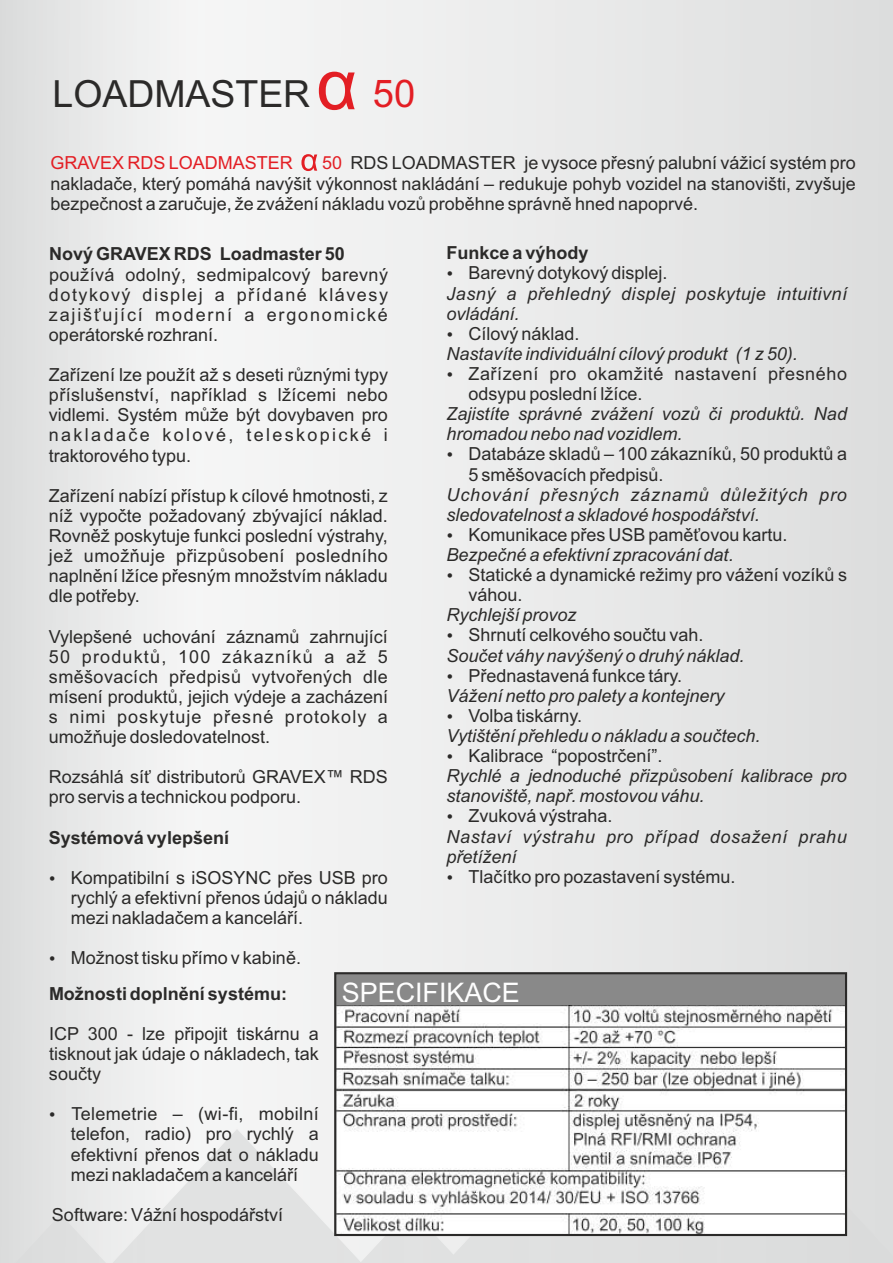
<style>
.page{position:relative;width:893px;height:1263px;background:#fff}
.page>*{position:absolute;margin:0;border:0;box-sizing:border-box;transform-origin:0 0}
.t1{font:38.25px "Arial";color:#e31e24}
.t2{font:37.35px "Arial";color:#2b2a29}
.t3{font:27px "Arial";color:#fefefe}
.t4{font:18px/20.1px "Arial";color:#2b2a29;text-align:justify}
.t5{font:italic 18px/20.1px "Arial";color:#2b2a29}
.t6{font:italic 18px/20.1px "Arial";letter-spacing:.025em;color:#2b2a29}
.t7{font:700 18px "Arial";color:#2b2a29}
.t8{font:18px/20.1px "Arial";letter-spacing:.03em;color:#2b2a29}
.t9{font:italic 18px/20.1px "Arial";letter-spacing:.035em;color:#2b2a29}
.t10{font:18px "Arial";color:#e31e24}
.s1{color:#e31e24}
</style>
<div class="page">
<div style="left:0;top:0;width:893px;height:1263px;background:linear-gradient(to bottom,#eaebeb,#e9e9e9)"></div>
<svg style="left:301px;top:154px;width:16px;height:17px"></svg>
<svg style="left:319px;top:72px;width:36px;height:38px"></svg>
<div style="left:337px;top:975px;width:507px;height:30px;background:#898989"></div>
<img style="left:337px;top:1005px;width:507px;height:228px">
<div style="left:334px;top:972px;width:513px;height:264px;border:2px solid #2b2a29"></div>
<svg style="left:50px;top:876px;width:5px;height:4px"></svg>
<svg style="left:50px;top:956px;width:5px;height:5px"></svg>
<svg style="left:448px;top:272px;width:4px;height:4px"></svg>
<svg style="left:448px;top:332px;width:4px;height:4px"></svg>
<svg style="left:448px;top:372px;width:4px;height:5px"></svg>
<svg style="left:448px;top:453px;width:4px;height:4px"></svg>
<svg style="left:448px;top:533px;width:4px;height:5px"></svg>
<svg style="left:448px;top:573px;width:4px;height:5px"></svg>
<svg style="left:448px;top:634px;width:4px;height:4px"></svg>
<svg style="left:448px;top:674px;width:4px;height:4px"></svg>
<svg style="left:448px;top:714px;width:4px;height:5px"></svg>
<svg style="left:448px;top:754px;width:4px;height:5px"></svg>
<svg style="left:448px;top:815px;width:4px;height:4px"></svg>
<svg style="left:448px;top:875px;width:4px;height:4px"></svg>
<svg style="left:50px;top:1112px;width:5px;height:5px"></svg>
<h2 class="t2" style="left:53px;top:80px;width:259px">LOADMASTER</h2>
<h1 class="t1" style="left:373px;top:80px;width:44px">50</h1>
<p class="t4" style="left:51px;top:155px;width:807px;text-indent:272px"><span class="s1">50</span> RDS LOADMASTER je vysoce přesný palubní vážicí systém pro nakladače, který pomáhá navýšit výkonnost nakládání – redukuje pohyb vozidel na stanovišti, zvyšuje bezpečnost a zaručuje, že zvážení nákladu vozů proběhne správně hned napoprvé.</p>
<p class="t7" style="left:49px;top:247px;width:297px">Nový GRAVEX RDS Loadmaster 50</p>
<p class="t4" style="left:49px;top:266px;width:341px">používá odolný, sedmipalcový barevný dotykový displej a přídané klávesy zajišťující moderní a ergonomické operátorské rozhraní.</p>
<p class="t4" style="left:49px;top:366px;width:341px">Zařízení lze použít až s deseti různými typy příslušenství, například s lžícemi nebo vidlemi. Systém může být dovybaven pro nakladače kolové, teleskopické i traktorového typu.</p>
<p class="t4" style="left:49px;top:487px;width:341px">Zařízení nabízí přístup k cílové hmotnosti, z níž vypočte požadovaný zbývající náklad.<br>Rovněž poskytuje funkci poslední výstrahy, jež umožňuje přizpůsobení posledního naplnění lžíce přesným množstvím nákladu dle potřeby.</p>
<p class="t4" style="left:49px;top:628px;width:341px">Vylepšené uchování záznamů zahrnující 50 produktů, 100 zákazníků a až 5 směšovacích předpisů vytvořených dle mísení produktů, jejich výdeje a zacházení s nimi poskytuje přesné protokoly a umožňuje dosledovatelnost.</p>
<p class="t4" style="left:49px;top:769px;width:340px">Rozsáhlá síť distributorů GRAVEX™ RDS pro servis a technickou podporu.</p>
<p class="t7" style="left:49px;top:830px;width:182px">Systémová vylepšení</p>
<p class="t4" style="left:71px;top:869px;width:319px">Kompatibilní s iSOSYNC přes USB pro rychlý a efektivní přenos údajů o nákladu mezi nakladačem a kanceláří.</p>
<p class="t4" style="left:71px;top:950px;width:232px">Možnost tisku přímo v kabině.</p>
<p class="t10" style="left:51px;top:156px;width:244px">GRAVEX RDS LOADMASTER</p>
<p class="t7" style="left:446px;top:246px;width:144px">Funkce a výhody</p>
<p class="t4" style="left:468px;top:265px;width:201px">Barevný dotykový displej.</p>
<p class="t6" style="left:446px;top:285px;width:402px">Jasný a přehledný displej poskytuje intuitivní ovládání.</p>
<p class="t4" style="left:468px;top:325px;width:113px">Cílový náklad.</p>
<p class="t5" style="left:446px;top:345px;width:353px">Nastavíte individuální cílový produkt (1 z 50).</p>
<p class="t8" style="left:468px;top:365px;width:380px">Zařízení pro okamžité nastavení přesného odsypu poslední lžíce.</p>
<p class="t5" style="left:446px;top:405px;width:402px">Zajistíte správné zvážení vozů či produktů. Nad hromadou nebo nad vozidlem.</p>
<p class="t4" style="left:468px;top:446px;width:380px">Databáze skladů – 100 zákazníků, 50 produktů a<br>5 směšovacích předpisů.</p>
<p class="t6" style="left:446px;top:486px;width:402px">Uchování přesných záznamů důležitých pro sledovatelnost a skladové hospodářství.</p>
<p class="t4" style="left:468px;top:526px;width:320px">Komunikace přes USB paměťovou kartu.</p>
<p class="t5" style="left:446px;top:546px;width:289px">Bezpečné a efektivní zpracování dat.</p>
<p class="t4" style="left:468px;top:566px;width:380px">Statické a dynamické režimy pro vážení vozíků s váhou.</p>
<p class="t5" style="left:446px;top:607px;width:132px">Rychlejší provoz</p>
<p class="t4" style="left:468px;top:627px;width:237px">Shrnutí celkového součtu vah.</p>
<p class="t5" style="left:446px;top:647px;width:300px">Součet váhy navýšený o druhý náklad.</p>
<p class="t4" style="left:468px;top:667px;width:215px">Přednastavená funkce táry.</p>
<p class="t5" style="left:446px;top:687px;width:280px">Vážení netto pro palety a kontejnery</p>
<p class="t4" style="left:468px;top:707px;width:115px">Volba tiskárny.</p>
<p class="t5" style="left:446px;top:727px;width:315px">Vytištění přehledu o nákladu a součtech.</p>
<p class="t4" style="left:468px;top:747px;width:196px">Kalibrace “popostrčení”.</p>
<p class="t5" style="left:446px;top:767px;width:402px">Rychlé a jednoduché přizpůsobení kalibrace pro stanoviště, např. mostovou váhu.</p>
<p class="t4" style="left:468px;top:808px;width:146px">Zvuková výstraha.</p>
<p class="t9" style="left:446px;top:828px;width:402px">Nastaví výstrahu pro případ dosažení prahu přetížení</p>
<p class="t4" style="left:468px;top:868px;width:269px">Tlačítko pro pozastavení systému.</p>
<p class="t7" style="left:49px;top:986px;width:239px">Možnosti doplnění systému:</p>
<h3 class="t3" style="left:342px;top:982px;width:180px">SPECIFIKACE</h3>
<p class="t4" style="left:49px;top:1025px;width:271px">ICP 300 - lze připojit tiskárnu a tisknout jak údaje o nákladech, tak součty</p>
<p class="t4" style="left:71px;top:1105px;width:249px">Telemetrie – (wi-fi, mobilní telefon, radio) pro rychlý a efektivní přenos dat o nákladu mezi nakladačem a kanceláří</p>
<p class="t4" style="left:52px;top:1206px;width:233px">Software: Vážní hospodářství</p>
</div>
